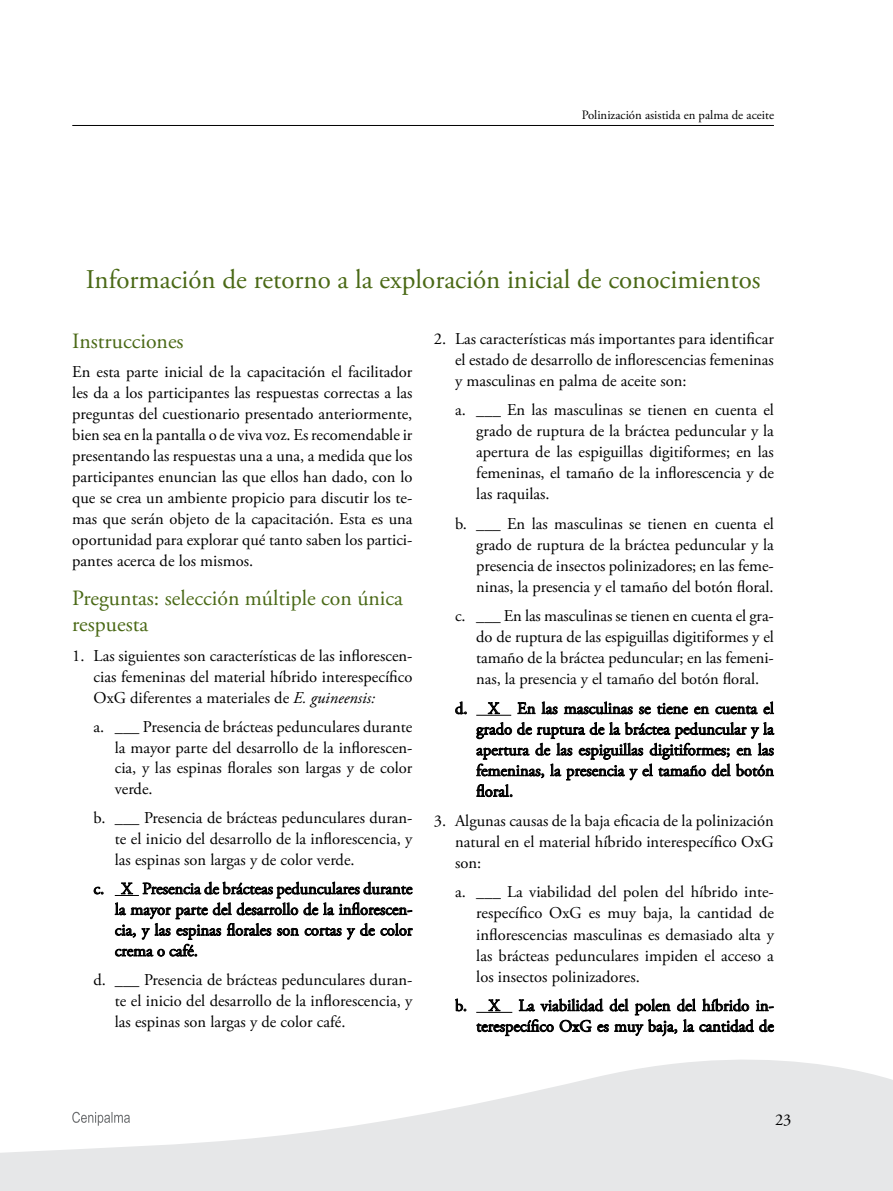
<style>
.page{position:relative;width:893px;height:1191px;background:#fff}
.page>*{position:absolute;margin:0;border:0;box-sizing:border-box;transform-origin:0 0}
.t1{font:27px "Adobe Garamond Pro";color:#4a6916}
.t2{font:21.75px/26.1px "Adobe Garamond Pro";color:#4a6916}
.t3{font:16.5px/21px "Adobe Garamond Pro";color:#000;text-align:justify}
.t4{font:12.75px "Adobe Garamond Pro";color:#000}
.s1{font-style:italic}
</style>
<div class="page">
<svg style="left:0;top:1060px;width:893px;height:131px;fill:#e6e7e8"></svg>
<hr style="left:72px;top:125px;width:702px;height:1px;background:#000">
<svg style="left:72px;top:1111px;width:58px;height:14px"></svg>
<svg style="left:93px;top:886px;width:11px;height:9px"></svg>
<svg style="left:114px;top:881px;width:299px;height:76px"></svg>
<svg style="left:455px;top:701px;width:12px;height:13px"></svg>
<svg style="left:476px;top:701px;width:299px;height:97px"></svg>
<svg style="left:455px;top:998px;width:11px;height:14px"></svg>
<svg style="left:476px;top:998px;width:298px;height:76px"></svg>
<p class="t4" style="left:582px;top:107px;width:194px">Polinización asistida en palma de aceite</p>
<h1 class="t1" style="left:86px;top:263px;width:676px">Información de retorno a la exploración inicial de conocimientos</h1>
<h2 class="t2" style="left:72px;top:328px;width:113px">Instrucciones</h2>
<p class="t3" style="left:72px;top:362px;width:342px">En esta parte inicial de la capacitación el facilitador les da a los participantes las respuestas correctas a las preguntas del cuestionario presentado anteriormente, bien sea en la pantalla o de viva voz. Es recomendable ir presentando las respuestas una a una, a medida que los participantes enuncian las que ellos han dado, con lo que se crea un ambiente propicio para discutir los te&shy;mas que serán objeto de la capacitación. Esta es una oportunidad para explorar qué tanto saben los partici&shy;pantes acerca de los mismos.</p>
<h2 class="t2" style="left:72px;top:586px;width:332px">Preguntas: selección múltiple con única respuesta</h2>
<p class="t3" style="left:94px;top:645px;width:320px;text-indent:-21px">1. Las siguientes son características de las inflorescen&shy;cias femeninas del material híbrido interespecífico OxG diferentes a materiales de <span class="s1">E. guineensis:</span></p>
<p class="t3" style="left:115px;top:717px;width:299px;text-indent:-21px">a. ___ Presencia de brácteas pedunculares durante la mayor parte del desarrollo de la inflorescen&shy;cia, y las espinas florales son largas y de color verde.</p>
<p class="t3" style="left:115px;top:808px;width:299px;text-indent:-21px">b. ___ Presencia de brácteas pedunculares duran&shy;te el inicio del desarrollo de la inflorescencia, y las espinas son largas y de color verde.</p>
<p class="t3" style="left:115px;top:879px;width:299px;text-indent:-21px">c. X Presencia de brácteas pedunculares durante la mayor parte del desarrollo de la inflorescen&shy;cia, y las espinas florales son cortas y de color crema o café.</p>
<p class="t3" style="left:115px;top:970px;width:299px;text-indent:-21px">d. ___ Presencia de brácteas pedunculares duran&shy;te el inicio del desarrollo de la inflorescencia, y las espinas son largas y de color café.</p>
<p class="t3" style="left:455px;top:328px;width:320px;text-indent:-21px">2. Las características más importantes para identificar el estado de desarrollo de inflorescencias femeninas y masculinas en palma de aceite son:</p>
<p class="t3" style="left:476px;top:400px;width:299px">___ En las masculinas se tienen en cuenta el</p>
<p class="t3" style="left:455px;top:400px;width:12px">a.</p>
<p class="t3" style="left:476px;top:421px;width:299px">grado de ruptura de la bráctea peduncular y la apertura de las espiguillas digitiformes; en las femeninas, el tamaño de la inflorescencia y de las raquilas.</p>
<p class="t3" style="left:476px;top:514px;width:299px;text-indent:-21px">b. ___ En las masculinas se tienen en cuenta el grado de ruptura de la bráctea peduncular y la presencia de insectos polinizadores; en las feme&shy;ninas, la presencia y el tamaño del botón floral.</p>
<p class="t3" style="left:476px;top:606px;width:26px">___</p>
<p class="t3" style="left:476px;top:606px;width:299px;text-indent:-21px">c. En las masculinas se tienen en cuenta el gra&shy;do de ruptura de las espiguillas digitiformes y el tamaño de la bráctea peduncular; en las femeni&shy;nas, la presencia y el tamaño del botón floral.</p>
<p class="t3" style="left:476px;top:698px;width:299px;text-indent:-21px">d. X En las masculinas se tiene en cuenta el grado de ruptura de la bráctea peduncular y la apertura de las espiguillas digitiformes; en las femeninas, la presencia y el tamaño del botón floral.</p>
<p class="t3" style="left:455px;top:810px;width:320px;text-indent:-21px">3. Algunas causas de la baja eficacia de la polinización natural en el material híbrido interespecífico OxG son:</p>
<p class="t3" style="left:476px;top:882px;width:299px">___ La viabilidad del polen del híbrido inte-</p>
<p class="t3" style="left:455px;top:882px;width:12px">a.</p>
<p class="t3" style="left:476px;top:903px;width:299px">respecífico OxG es muy baja, la cantidad de inflorescencias masculinas es demasiado alta y las brácteas pedunculares impiden el acceso a los insectos polinizadores.</p>
<p class="t3" style="left:455px;top:995px;width:320px;text-align:right">b. X La viabilidad del polen del híbrido in&shy;terespecífico OxG es muy baja, la cantidad de</p>
<p class="t3" style="left:775px;top:1109px;width:18px">23</p>
</div>
